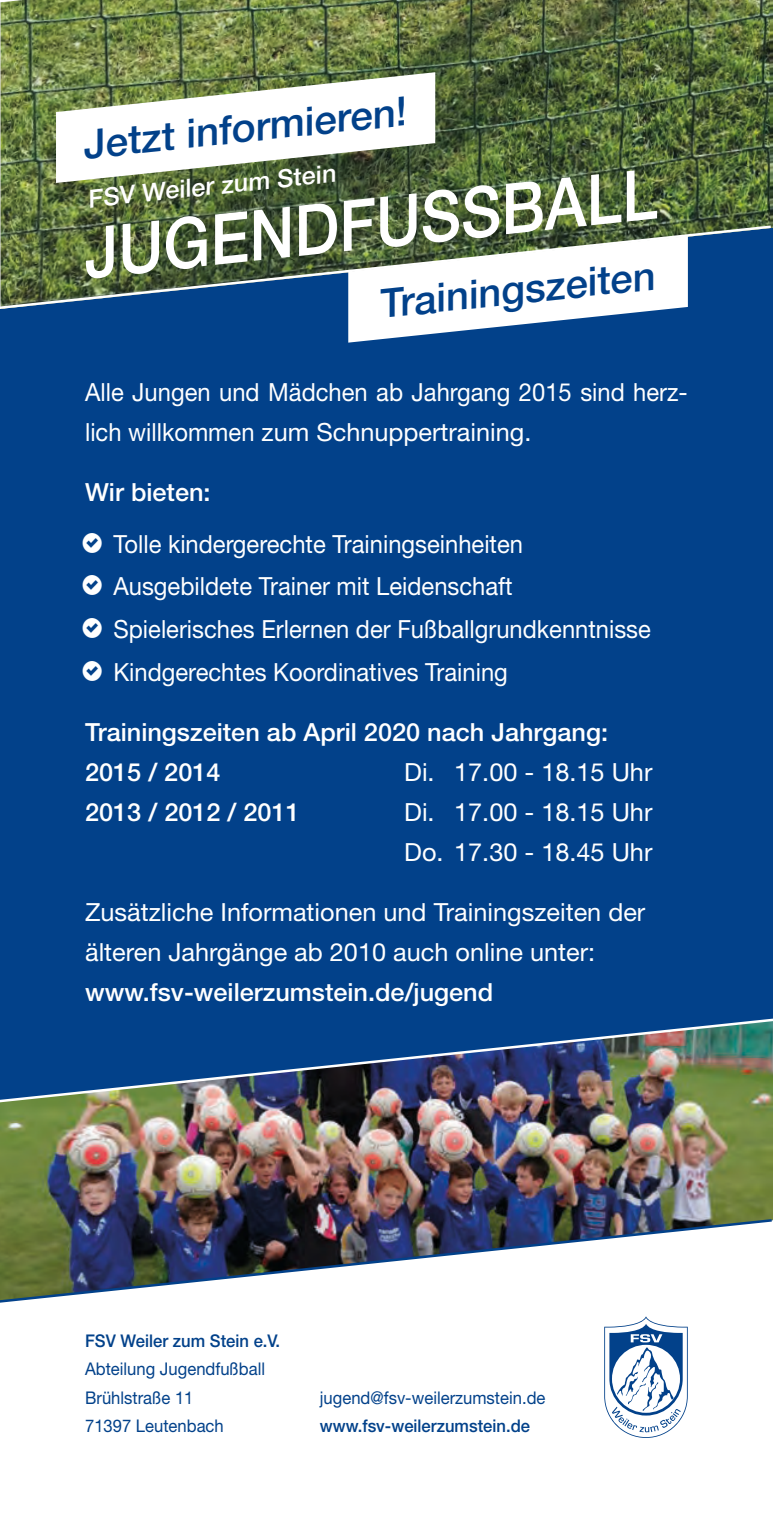
<style>
.page{position:relative;width:773px;height:1517px;background:#fff}
.page>*{position:absolute;margin:0;border:0;box-sizing:border-box;transform-origin:0 0}
.t1{font:500 70px "Helvetica Neue LT Pro";color:#fff;scale:.89 1}
.t2{font:500 40px "Helvetica Neue LT Pro";color:#02418a}
.t3{font:25px/40px "Helvetica Neue LT Pro";color:#fff;scale:.95 1}
.t4{font:25px/40px "Helvetica Neue LT Pro";color:#fff}
.t5{font:500 25px "Helvetica Neue LT Pro";color:#fff}
.t6{font:17.5px "Helvetica Neue LT Pro";color:#02418a;scale:.95 1}
.t7{font:500 17.5px "Helvetica Neue LT Pro";color:#02418a;scale:.95 1}
</style>
<div class="page">
<div style="left:0;top:311px;width:772px;height:706px;background:#02418a"></div>
<img style="left:0;top:1104px;width:772px;height:113px">
<img style="left:0;top:1017px;width:772px;height:87px">
<img style="left:1px;top:0;width:771px;height:224px">
<svg style="left:0;top:224px;width:772px;height:87px;background:#385856"></svg>
<svg style="left:56px;top:72px;width:379px;height:111px"></svg>
<svg style="left:348px;top:236px;width:339px;height:107px"></svg>
<img style="left:0;top:1217px;width:772px;height:86px">
<svg style="left:604px;top:1316px;width:83px;height:122px"></svg>
<svg style="left:83px;top:533px;width:19px;height:20px"></svg>
<svg style="left:83px;top:575px;width:19px;height:20px"></svg>
<svg style="left:83px;top:618px;width:19px;height:20px"></svg>
<svg style="left:83px;top:660px;width:19px;height:20px"></svg>
<p class="t2" style="left:80px;top:121px;width:326px;rotate:-6deg">Jetzt informieren!</p>
<p class="t1" style="left:78px;top:212px;width:648px;rotate:-6deg">JUGENDFUSSBALL</p>
<p class="t5" style="left:86px;top:184px;width:251px;rotate:-6deg">FSV Weiler zum Stein</p>
<p class="t2" style="left:376px;top:280px;width:278px;rotate:-6deg">Trainingszeiten</p>
<p class="t3" style="left:85px;top:371px;width:636px">Alle Jungen und Mädchen ab Jahrgang 2015 sind herz&shy;lich willkommen zum Schnuppertraining.</p>
<p class="t5" style="left:85px;top:477px;width:127px">Wir bieten:</p>
<p class="t3" style="left:113px;top:523px;width:432px">Tolle kindergerechte Trainingseinheiten</p>
<p class="t3" style="left:113px;top:566px;width:421px">Ausgebildete Trainer mit Leidenschaft</p>
<p class="t3" style="left:113px;top:608px;width:567px">Spielerisches Erlernen der Fußballgrundkenntnisse</p>
<p class="t3" style="left:113px;top:651px;width:416px">Kindgerechtes Koordinatives Training</p>
<p class="t5" style="left:85px;top:716px;width:524px">Trainingszeiten ab April 2020 nach Jahrgang:</p>
<p class="t5" style="left:85px;top:756px;width:137px">2015 / 2014</p>
<p class="t4" style="left:404px;top:751px;width:250px">Di. 17.00 - 18.15 Uhr</p>
<p class="t5" style="left:85px;top:796px;width:216px">2013 / 2012 / 2011</p>
<p class="t4" style="left:404px;top:791px;width:250px">Di. 17.00 - 18.15 Uhr</p>
<p class="t4" style="left:404px;top:831px;width:250px">Do. 17.30 - 18.45 Uhr</p>
<p class="t4" style="left:85px;top:891px;width:561px">Zusätzliche Informationen und Trainingszeiten der älteren Jahrgänge ab 2010 auch online unter:</p>
<p class="t5" style="left:85px;top:976px;width:409px">www.fsv-weilerzumstein.de/jugend</p>
<p class="t7" style="left:85px;top:1330px;width:207px">FSV Weiler zum Stein e.V.</p>
<p class="t6" style="left:85px;top:1358px;width:191px">Abteilung Jugendfußball</p>
<p class="t6" style="left:85px;top:1386px;width:116px">Brühlstraße 11</p>
<p class="t6" style="left:85px;top:1414px;width:147px">71397 Leutenbach</p>
<p class="t6" style="left:320px;top:1386px;width:239px">jugend@fsv-weilerzumstein.de</p>
<p class="t7" style="left:320px;top:1415px;width:223px">www.fsv-weilerzumstein.de</p>
</div>
